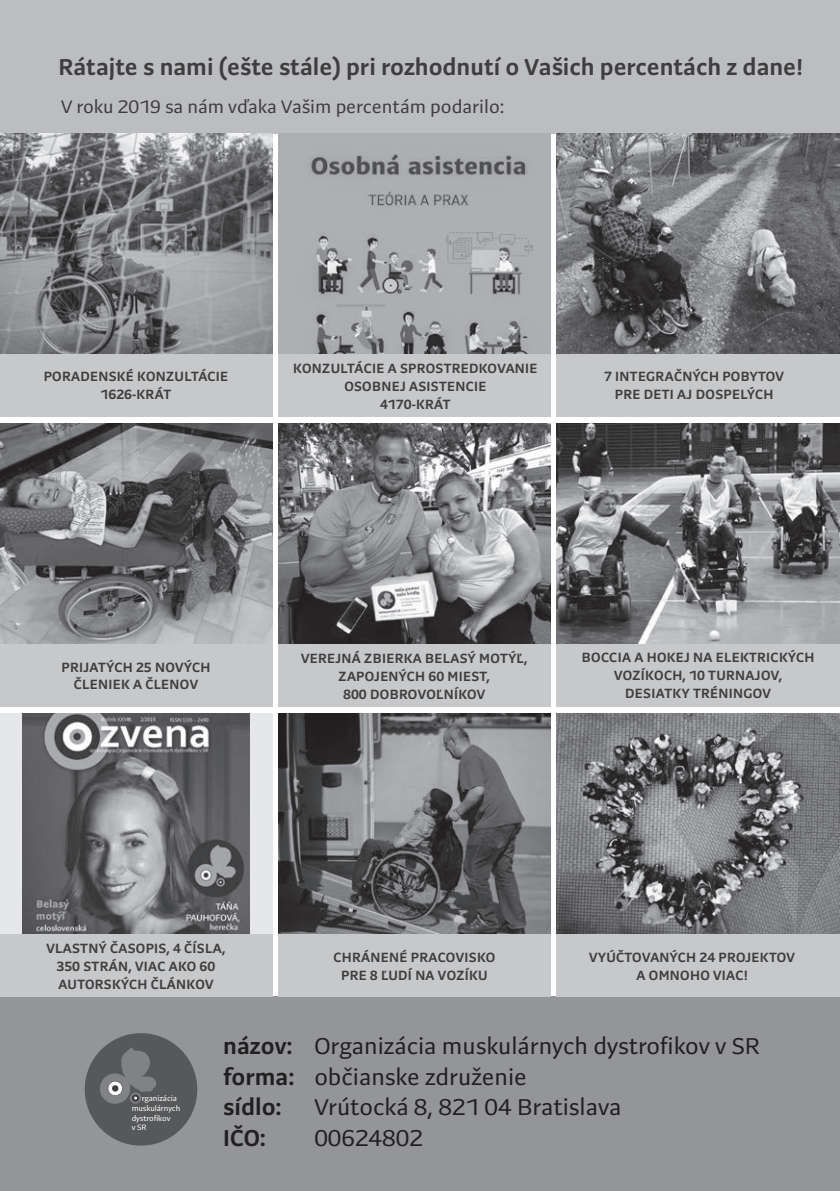
<style>
.page{position:relative;width:840px;height:1191px;background:#fff}
.page>*{position:absolute;margin:0;border:0;box-sizing:border-box;transform-origin:0 0}
.t1{font:24px/30.4px "Preto Sans Basic";color:#231f20}
.t2{font:700 24px "Preto Sans Basic";color:#3e3e3f}
.t3{font:700 24px "Preto Sans Basic";color:#231f20}
.t4{font:19px "Preto Sans Basic";color:#3e3e3f}
.t5{font:700 14px/18px "Preto Sans Basic";letter-spacing:.025em;color:#3e3e3f;text-align:center}
.t6{font:8.2px/9.6px "Preto Sans Basic";letter-spacing:-.01em;color:#fff}
.s1{font-weight:700}
</style>
<div class="page">
<div style="left:0;top:713px;width:272px;height:272px;background:#e6e7e9"></div>
<div style="left:0;top:996px;width:839px;height:195px;background:#939598"></div>
<div style="left:0;top:0;width:839px;height:133px;background:#bcbdc0"></div>
<img style="left:556px;top:133px;width:283px;height:221px">
<img style="left:0;top:423px;width:272px;height:221px">
<img style="left:22px;top:713px;width:227px;height:221px">
<img style="left:278px;top:133px;width:272px;height:221px">
<img style="left:278px;top:423px;width:272px;height:221px">
<img style="left:278px;top:713px;width:272px;height:221px">
<img style="left:0;top:133px;width:272px;height:221px">
<img style="left:556px;top:423px;width:283px;height:221px">
<img style="left:556px;top:713px;width:283px;height:221px">
<div style="left:0;top:354px;width:272px;height:63px;background:#c7c8ca"></div>
<div style="left:278px;top:354px;width:272px;height:63px;background:#c7c8ca"></div>
<div style="left:556px;top:354px;width:283px;height:63px;background:#c7c8ca"></div>
<div style="left:0;top:934px;width:272px;height:62px;background:#c7c8ca"></div>
<div style="left:278px;top:644px;width:272px;height:62px;background:#c7c8ca"></div>
<div style="left:278px;top:934px;width:272px;height:62px;background:#c7c8ca"></div>
<div style="left:556px;top:644px;width:283px;height:62px;background:#c7c8ca"></div>
<div style="left:556px;top:934px;width:283px;height:62px;background:#c7c8ca"></div>
<div style="left:0;top:644px;width:272px;height:62px;background:#c7c8ca"></div>
<div style="left:85px;top:1033px;width:112px;height:112px;background:#57585a;border-radius:50%"></div>
<div style="left:100px;top:1073px;width:30px;height:30px;background:#808285;border-radius:50%"></div>
<svg style="left:108px;top:1047px;width:48px;height:54px"></svg>
<h1 class="t2" style="left:58px;top:52px;width:745px">Rátajte s nami (ešte stále) pri rozhodnutí o Vašich percentách z dane!</h1>
<h2 class="t4" style="left:61px;top:95px;width:444px">V roku 2019 sa nám vďaka Vašim percentám podarilo:</h2>
<p class="t5" style="left:44px;top:368px;width:186px">PORADENSKÉ KONZULTÁCIE<br>1626-KRÁT</p>
<p class="t5" style="left:293px;top:359px;width:245px">KONZULTÁCIE A SPROSTREDKOVANIE<br>OSOBNEJ ASISTENCIE<br>4170-KRÁT</p>
<p class="t5" style="left:603px;top:367px;width:181px">7 INTEGRAČNÝCH POBYTOV<br>PRE DETI AJ DOSPELÝCH</p>
<p class="t5" style="left:62px;top:659px;width:150px;line-height:16.8px">PRIJATÝCH 25 NOVÝCH<br>ČLENIEK A ČLENOV</p>
<p class="t5" style="left:301px;top:649px;width:228px">VEREJNÁ ZBIERKA BELASÝ MOTÝĽ,<br>ZAPOJENÝCH 60 MIEST,<br>800 DOBROVOĽNÍKOV</p>
<p class="t5" style="left:581px;top:648px;width:234px">BOCCIA A HOKEJ NA ELEKTRICKÝCH<br>VOZÍKOCH, 10 TURNAJOV,<br>DESIATKY TRÉNINGOV</p>
<p class="t5" style="left:46px;top:939px;width:181px">VLASTNÝ ČASOPIS, 4 ČÍSLA,<br>350 STRÁN, VIAC AKO 60<br>AUTORSKÝCH ČLÁNKOV</p>
<p class="t5" style="left:333px;top:948px;width:163px">CHRÁNENÉ PRACOVISKO<br>PRE 8 ĽUDÍ NA VOZÍKU</p>
<p class="t5" style="left:589px;top:948px;width:207px">VYÚČTOVANÝCH 24 PROJEKTOV<br>A OMNOHO VIAC!</p>
<p class="t6" style="left:132px;top:1094px;width:50px;text-indent:10px">rganizácia muskulárnych dystrofikov<br>v SR</p>
<h1 class="t1" style="left:223px;top:1031px;width:537px"><span class="s1">názov:</span> Organizácia muskulárnych dystrofikov v SR <span class="s1">forma:</span> občianske združenie<br><span class="s1">sídlo:</span></h1>
<h1 class="t1" style="left:314px;top:1092px;width:308px">Vrútocká 8, 821 04 Bratislava</h1>
<h1 class="t3" style="left:223px;top:1122px;width:44px">IČO:</h1>
<h1 class="t1" style="left:314px;top:1122px;width:110px">00624802</h1>
</div>
